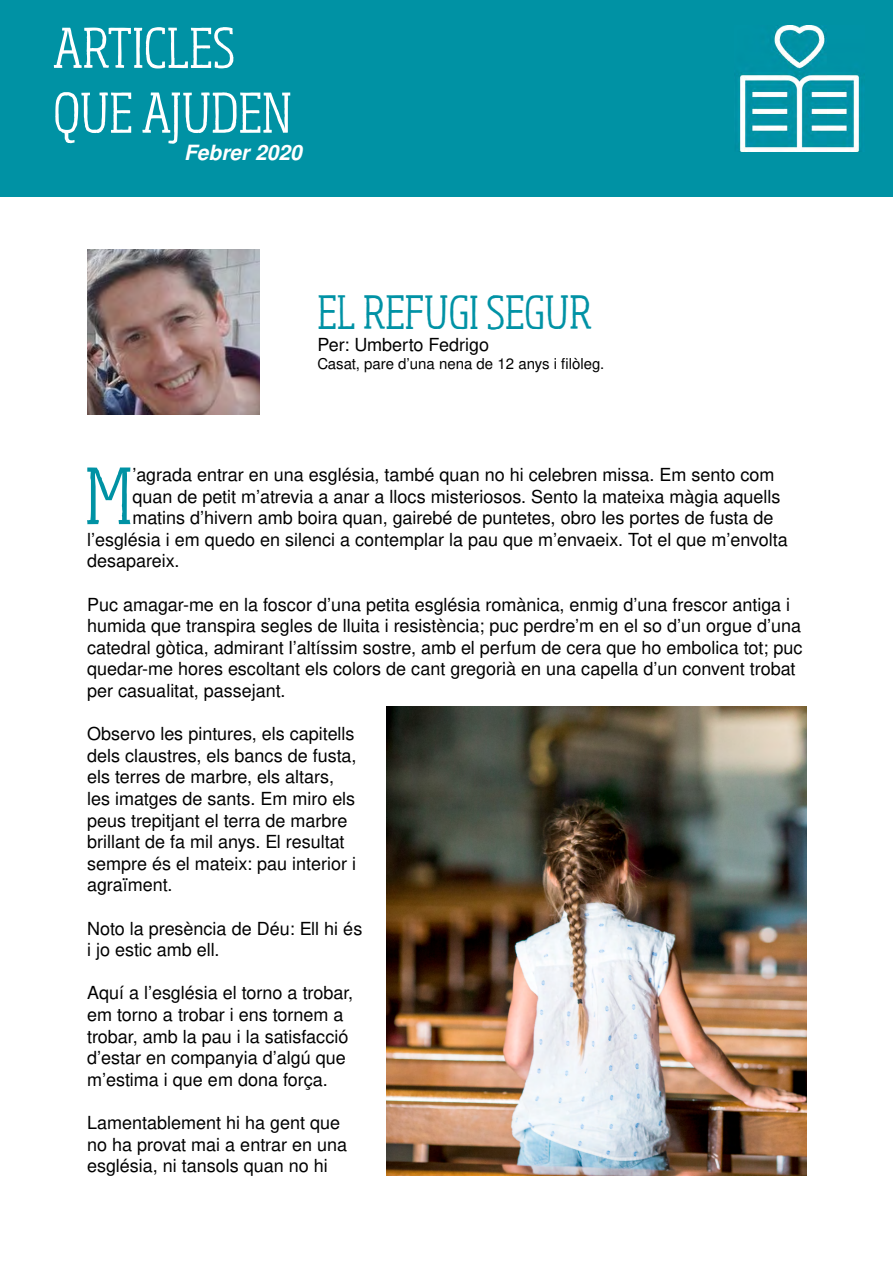
<style>
.page{position:relative;width:893px;height:1263px;background:#fff}
.page>*{position:absolute;margin:0;border:0;box-sizing:border-box;transform-origin:0 0}
.t1{font:300 condensed 76.05px "Sohoma";color:#0092a4}
.t2{font:300 condensed 54px/64.8px "Sohoma";color:#fff}
.t3{font:300 condensed 45px "Sohoma";color:#0092a5}
.t4{font:italic 700 21px "Nimbus San L";color:#fff}
.t5{font:18px/21.6px "Nimbus San L";color:#000}
.t6{font:15px "Nimbus San L";color:#000}
</style>
<div class="page">
<div style="left:0;top:0;width:893px;height:197px;background:#0092a4"></div>
<img style="left:739px;top:26px;width:121px;height:126px">
<img style="left:87px;top:250px;width:172px;height:165px">
<img style="left:387px;top:707px;width:420px;height:469px">
<h2 class="t2" style="left:53px;top:14px;width:240px">ARTICLES<br>QUE AJUDEN</h2>
<p class="t4" style="left:184px;top:138px;width:119px">Febrer 2020</p>
<h3 class="t3" style="left:317px;top:284px;width:276px">EL REFUGI SEGUR</h3>
<p class="t5" style="left:317px;top:333px;width:173px">Per: Umberto Fedrigo</p>
<p class="t6" style="left:317px;top:352px;width:288px">Casat, pare d’una nena de 12 anys i filòleg.</p>
<h1 class="t1" style="left:85px;top:448px;width:49px">M</h1>
<p class="t5" style="left:132px;top:463px;width:644px">’agrada entrar en una església, també quan no hi celebren missa. Em sento com</p>
<p class="t5" style="left:132px;top:485px;width:649px">quan de petit m’atrevia a anar a llocs misteriosos. Sento la mateixa màgia aquells</p>
<p class="t5" style="left:132px;top:506px;width:643px">matins d’hivern amb boira quan, gairebé de puntetes, obro les portes de fusta de</p>
<p class="t5" style="left:87px;top:528px;width:702px">l’església i em quedo en silenci a contemplar la pau que m’envaeix. Tot el que m’envolta</p>
<p class="t5" style="left:87px;top:549px;width:94px">desapareix.</p>
<p class="t5" style="left:87px;top:593px;width:717px">Puc amagar-me en la foscor d’una petita església romànica, enmig d’una frescor antiga i humida que transpira segles de lluita i resistència; puc perdre’m en el so d’un orgue d’una catedral gòtica, admirant l’altíssim sostre, amb el perfum de cera que ho embolica tot; puc quedar-me hores escoltant els colors de cant gregorià en una capella d’un convent trobat per casualitat, passejant.</p>
<p class="t5" style="left:87px;top:722px;width:271px">Observo les pintures, els capitells dels claustres, els bancs de fusta, els terres de marbre, els altars, les imatges de sants. Em miro els peus trepitjant el terra de marbre brillant de fa mil anys. El resultat sempre és el mateix: pau interior i agraïment.</p>
<p class="t5" style="left:87px;top:917px;width:277px">Noto la presència de Déu: Ell hi és i jo estic amb ell.</p>
<p class="t5" style="left:87px;top:981px;width:268px">Aquí a l’església el torno a trobar, em torno a trobar i ens tornem a trobar, amb la pau i la satisfacció d’estar en companyia d’algú que m’estima i que em dona força.</p>
<p class="t5" style="left:87px;top:1111px;width:262px">Lamentablement hi ha gent que no ha provat mai a entrar en una església, ni tansols quan no hi</p>
</div>
